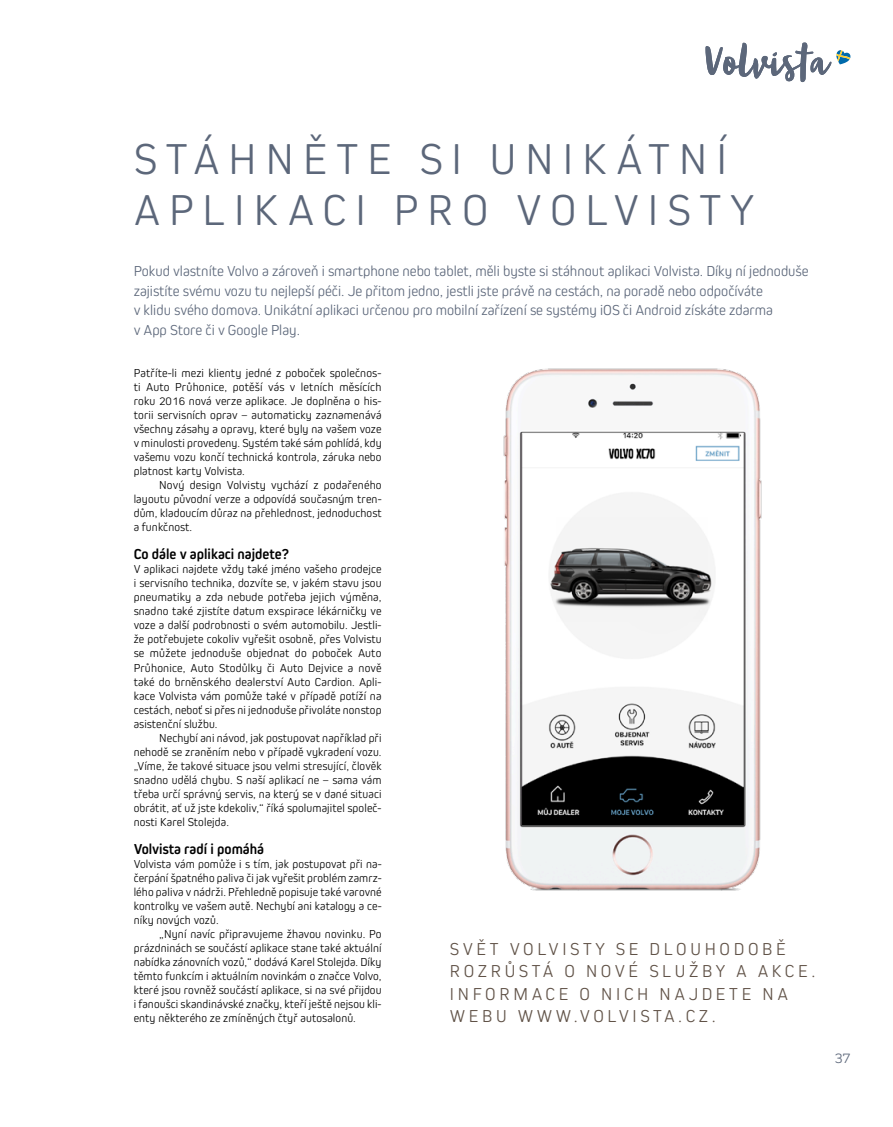
<style>
.page{position:relative;width:893px;height:1127px;background:#fff}
.page>*{position:absolute;margin:0;border:0;box-sizing:border-box;transform-origin:0 0}
.t1{font:300 45px/51px "Kiro";letter-spacing:.205em;color:#5c677a}
.t2{font:300 18px/22.5px "Kiro";letter-spacing:.205em;color:#605247}
.t3{font:300 15px/19.5px "Kiro";color:#5c677a}
.t4{font:700 15px "Kiro";color:#000}
.t5{font:300 12px/14.1px "Kiro";letter-spacing:.01em;color:#000;text-align:justify}
</style>
<div class="page">
<img style="left:503px;top:368px;width:259px;height:523px">
<svg style="left:705px;top:43px;width:146px;height:39px"></svg>
<h1 class="t1" style="left:134px;top:132px;width:622px">STÁHNĚTE SI UNIKÁTNÍ<br>APLIKACI PRO VOLVISTY</h1>
<p class="t3" style="left:134px;top:261px;width:676px">Pokud vlastníte Volvo a zároveň i smartphone nebo tablet, měli byste si stáhnout aplikaci Volvista. Díky ní jednoduše zajistíte svému vozu tu nejlepší péči. Je přitom jedno, jestli jste právě na cestách, na poradě nebo odpočíváte<br>v klidu svého domova. Unikátní aplikaci určenou pro mobilní zařízení se systémy iOS či Android získáte zdarma<br>v App Store či v Google Play.</p>
<p class="t5" style="left:134px;top:365px;width:249px">Patříte-li mezi klienty jedné z poboček společnos&shy;ti Auto Průhonice, potěší vás v letních měsících roku 2016 nová verze aplikace. Je doplněna o his&shy;torii servisních oprav – automaticky zaznamenává všechny zásahy a opravy, které byly na vašem voze v minulosti provedeny. Systém také sám pohlídá, kdy vašemu vozu končí technická kontrola, záruka nebo platnost karty Volvista.</p>
<p class="t5" style="left:134px;top:478px;width:249px;text-indent:26px">Nový design Volvisty vychází z podařeného layoutu původní verze a odpovídá současným tren&shy;dům, kladoucím důraz na přehlednost, jednoduchost a funkčnost.</p>
<p class="t4" style="left:134px;top:545px;width:156px">Co dále v aplikaci najdete?</p>
<p class="t5" style="left:134px;top:562px;width:249px">V aplikaci najdete vždy také jméno vašeho prodejce i servisního technika, dozvíte se, v jakém stavu jsou pneumatiky a zda nebude potřeba jejich výměna, snadno také zjistíte datum exspirace lékárničky ve voze a další podrobnosti o svém automobilu. Jestli&shy;že potřebujete cokoliv vyřešit osobně, přes Volvistu se můžete jednoduše objednat do poboček Auto Průhonice, Auto Stodůlky či Auto Dejvice a nově také do brněnského dealerství Auto Cardion. Apli&shy;kace Volvista vám pomůže také v případě potíží na cestách, neboť si přes ni jednoduše přivoláte nonstop asistenční službu.</p>
<p class="t5" style="left:134px;top:730px;width:249px;text-indent:26px">Nechybí ani návod, jak postupovat například při nehodě se zraněním nebo v případě vykradení vozu. „Víme, že takové situace jsou velmi stresující, člověk snadno udělá chybu. S naší aplikací ne – sama vám třeba určí správný servis, na který se v dané situaci obrátit, ať už jste kdekoliv,“ říká spolumajitel společ&shy;nosti Karel Stolejda.</p>
<p class="t4" style="left:134px;top:840px;width:132px">Volvista radí i pomáhá</p>
<p class="t5" style="left:134px;top:856px;width:249px">Volvista vám pomůže i s tím, jak postupovat při na&shy;čerpání špatného paliva či jak vyřešit problém zamrz&shy;lého paliva v nádrži. Přehledně popisuje také varovné kontrolky ve vašem autě. Nechybí ani katalogy a ce&shy;níky nových vozů.</p>
<p class="t5" style="left:134px;top:927px;width:249px;text-indent:26px">„Nyní navíc připravujeme žhavou novinku. Po prázdninách se součástí aplikace stane také aktuální nabídka zánovních vozů,“ dodává Karel Stolejda. Díky těmto funkcím i aktuálním novinkám o značce Volvo, které jsou rovněž součástí aplikace, si na své přijdou i fanoušci skandinávské značky, kteří ještě nejsou kli&shy;enty některého ze zmíněných čtyř autosalonů.</p>
<h2 class="t2" style="left:450px;top:937px;width:367px">SVĚT VOLVISTY SE DLOUHODOBĚ<br>ROZRŮSTÁ O NOVÉ SLUŽBY A AKCE.<br>INFORMACE O NICH NAJDETE NA<br>WEBU WWW.VOLVISTA.CZ.</h2>
<p class="t3" style="left:835px;top:1047px;width:17px">37</p>
</div>
